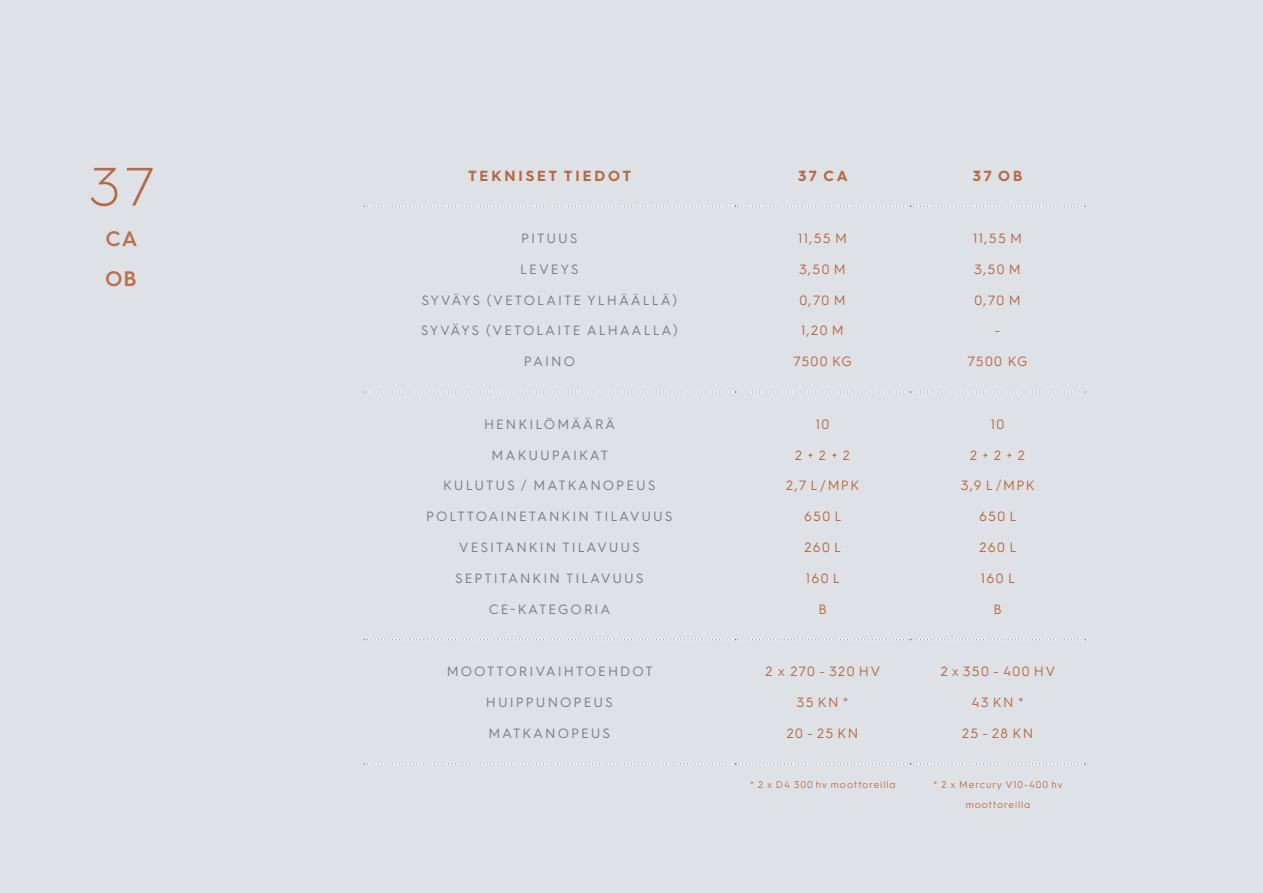
<style>
.page{position:relative;width:1263px;height:893px;background:#dee2e6}
.page>*{position:absolute;margin:0;border:0;box-sizing:border-box;transform-origin:0 0}
.t1{font:300 54px "Hurme Geometric Sans 3";color:#b66a46}
.t2{font:600 21px/40.2px "Hurme Geometric Sans 3";color:#b9704c}
.t3{font:700 14.7px "Hurme Geometric Sans 3";letter-spacing:.2em;color:#b66a46}
.t4{font:13.5px "Hurme Geometric Sans 3";letter-spacing:.15em;color:#7a7e84}
.t5{font:13.5px "Hurme Geometric Sans 3";letter-spacing:.1em;color:#b66a46}
.t6{font:9.75px/20.1px "Hurme Geometric Sans 3";letter-spacing:.1em;color:#b9704c;text-align:center}
</style>
<div class="page">
<svg style="left:364px;top:391px;width:721px;height:2px"></svg>
<svg style="left:364px;top:639px;width:721px;height:1px"></svg>
<svg style="left:364px;top:206px;width:721px;height:1px"></svg>
<svg style="left:364px;top:763px;width:721px;height:1px"></svg>
<h1 class="t1" style="left:89px;top:150px;width:67px">37</h1>
<h2 class="t2" style="left:105px;top:217px;width:34px">CA<br>OB</h2>
<p class="t3" style="left:468px;top:165px;width:164px">TEKNISET TIEDOT</p>
<p class="t3" style="left:798px;top:165px;width:51px">37 CA</p>
<p class="t3" style="left:973px;top:165px;width:51px">37 OB</p>
<p class="t4" style="left:521px;top:229px;width:58px">PITUUS</p>
<p class="t5" style="left:798px;top:229px;width:50px">11,55 M</p>
<p class="t5" style="left:973px;top:229px;width:50px">11,55 M</p>
<p class="t4" style="left:520px;top:259px;width:60px">LEVEYS</p>
<p class="t5" style="left:799px;top:259px;width:48px">3,50 M</p>
<p class="t5" style="left:974px;top:259px;width:48px">3,50 M</p>
<p class="t4" style="left:421px;top:290px;width:257px">SYVÄYS (VETOLAITE YLHÄÄLLÄ)</p>
<p class="t5" style="left:799px;top:290px;width:48px">0,70 M</p>
<p class="t5" style="left:974px;top:290px;width:48px">0,70 M</p>
<p class="t4" style="left:421px;top:321px;width:259px">SYVÄYS (VETOLAITE ALHAALLA)</p>
<p class="t5" style="left:801px;top:321px;width:44px">1,20 M</p>
<p class="t5" style="left:995px;top:321px;width:7px">-</p>
<p class="t4" style="left:524px;top:352px;width:53px">PAINO</p>
<p class="t5" style="left:793px;top:352px;width:60px">7500 KG</p>
<p class="t5" style="left:967px;top:352px;width:61px">7500 KG</p>
<p class="t4" style="left:484px;top:414px;width:133px">HENKILÖMÄÄRÄ</p>
<p class="t5" style="left:816px;top:414px;width:15px">10</p>
<p class="t5" style="left:991px;top:414px;width:15px">10</p>
<p class="t4" style="left:492px;top:445px;width:118px">MAKUUPAIKAT</p>
<p class="t5" style="left:795px;top:445px;width:56px">2 + 2 + 2</p>
<p class="t5" style="left:970px;top:445px;width:56px">2 + 2 + 2</p>
<p class="t4" style="left:443px;top:476px;width:214px">KULUTUS / MATKANOPEUS</p>
<p class="t5" style="left:786px;top:476px;width:75px">2,7 L /MPK</p>
<p class="t5" style="left:961px;top:476px;width:75px">3,9 L /MPK</p>
<p class="t4" style="left:426px;top:507px;width:248px">POLTTOAINETANKIN TILAVUUS</p>
<p class="t5" style="left:804px;top:507px;width:39px">650 L</p>
<p class="t5" style="left:979px;top:507px;width:39px">650 L</p>
<p class="t4" style="left:459px;top:538px;width:183px">VESITANKIN TILAVUUS</p>
<p class="t5" style="left:804px;top:538px;width:38px">260 L</p>
<p class="t5" style="left:979px;top:538px;width:38px">260 L</p>
<p class="t4" style="left:455px;top:569px;width:190px">SEPTITANKIN TILAVUUS</p>
<p class="t5" style="left:806px;top:569px;width:36px">160 L</p>
<p class="t5" style="left:981px;top:569px;width:36px">160 L</p>
<p class="t4" style="left:489px;top:600px;width:123px">CE-KATEGORIA</p>
<p class="t5" style="left:818px;top:600px;width:10px">B</p>
<p class="t5" style="left:993px;top:600px;width:10px">B</p>
<p class="t4" style="left:447px;top:662px;width:207px">MOOTTORIVAIHTOEHDOT</p>
<p class="t5" style="left:765px;top:662px;width:116px">2 x 270 - 320 HV</p>
<p class="t5" style="left:941px;top:662px;width:116px">2x350 - 400 HV</p>
<p class="t4" style="left:486px;top:693px;width:128px">HUIPPUNOPEUS</p>
<p class="t5" style="left:796px;top:693px;width:53px">35KN *</p>
<p class="t5" style="left:971px;top:693px;width:54px">43KN *</p>
<p class="t4" style="left:488px;top:724px;width:124px">MATKANOPEUS</p>
<p class="t5" style="left:787px;top:724px;width:73px">20 -25KN</p>
<p class="t5" style="left:962px;top:724px;width:73px">25-28 KN</p>
<p class="t6" style="left:750px;top:774px;width:147px">* 2 x D4 300 hv moottoreilla</p>
<p class="t6" style="left:934px;top:774px;width:131px">* 2 x Mercury V10-400 hv moottoreilla</p>
</div>
